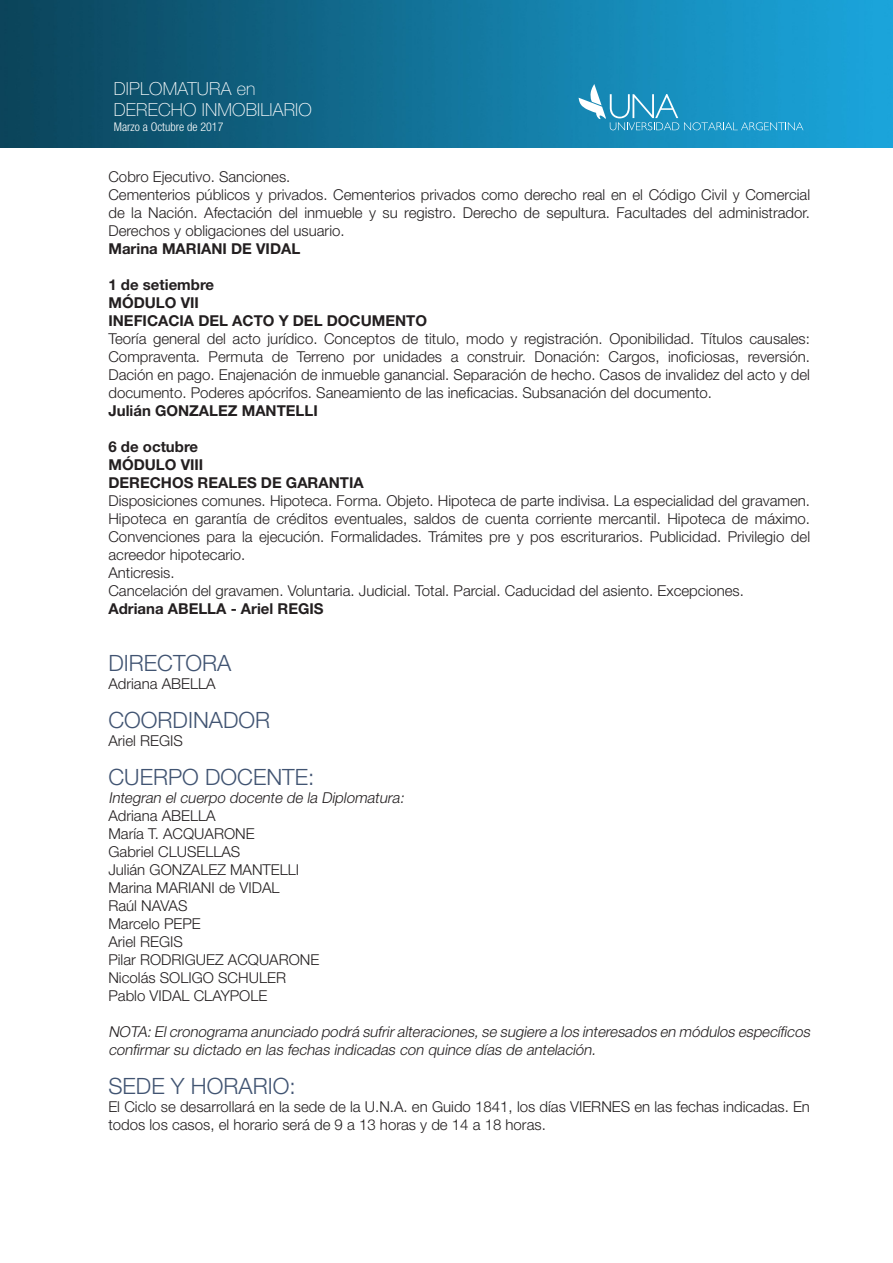
<style>
.page{position:relative;width:893px;height:1263px;background:#fff}
.page>*{position:absolute;margin:0;border:0;box-sizing:border-box;transform-origin:0 0}
.t1{font:300 22.5px "Helvetica Neue";color:#415472}
.t2{font:100 18px/21px "Helvetica Neue";letter-spacing:.01em;color:#fff}
.t3{font:300 15px/18px "Helvetica Neue";color:#231f20;text-align:justify}
.t4{font:italic 300 15px/18px "Helvetica Neue";color:#231f20}
.t5{font:700 15px "Helvetica Neue";color:#231f20}
.t6{font:300 condensed 12px "Helvetica Neue";color:#fff}
</style>
<div class="page">
<img style="left:0;top:0;width:893px;height:147px">
<svg style="left:579px;top:84px;width:224px;height:46px;background:#2c9cc7"></svg>
<p class="t2" style="left:114px;top:78px;width:200px">DIPLOMATURA en<br>DERECHO INMOBILIARIO</p>
<p class="t6" style="left:114px;top:120px;width:111px">Marzo a Octubre de 2017</p>
<p class="t3" style="left:108px;top:167px;width:184px">Cobro Ejecutivo. Sanciones.</p>
<p class="t3" style="left:108px;top:185px;width:703px">Cementerios públicos y privados. Cementerios privados como derecho real en el Código Civil y Comercial de la Nación. Afectación del inmueble y su registro. Derecho de sepultura. Facultades del administrador.<br>Derechos y obligaciones del usuario.</p>
<p class="t5" style="left:108px;top:239px;width:193px">Marina MARIANI DE VIDAL</p>
<p class="t5" style="left:108px;top:275px;width:107px">1 de setiembre</p>
<p class="t5" style="left:108px;top:293px;width:92px">MÓDULO VII</p>
<p class="t5" style="left:108px;top:311px;width:320px">INEFICACIA DEL ACTO Y DEL DOCUMENTO</p>
<p class="t3" style="left:108px;top:329px;width:703px">Teoría general del acto jurídico. Conceptos de titulo, modo y registración. Oponibilidad. Títulos causales:<br>Compraventa. Permuta de Terreno por unidades a construir. Donación: Cargos, inoficiosas, reversión.<br>Dación en pago. Enajenación de inmueble ganancial. Separación de hecho. Casos de invalidez del acto y del documento. Poderes apócrifos. Saneamiento de las ineficacias. Subsanación del documento.</p>
<p class="t5" style="left:108px;top:401px;width:211px">Julián GONZALEZ MANTELLI</p>
<p class="t5" style="left:108px;top:437px;width:91px">6 de octubre</p>
<p class="t5" style="left:108px;top:455px;width:96px">MÓDULO VIII</p>
<p class="t5" style="left:108px;top:473px;width:257px">DERECHOS REALES DE GARANTIA</p>
<p class="t3" style="left:108px;top:491px;width:703px">Disposiciones comunes. Hipoteca. Forma. Objeto. Hipoteca de parte indivisa. La especialidad del gravamen.<br>Hipoteca en garantía de créditos eventuales, saldos de cuenta corriente mercantil. Hipoteca de máximo.<br>Convenciones para la ejecución. Formalidades. Trámites pre y pos escriturarios. Publicidad. Privilegio del acreedor hipotecario.</p>
<p class="t3" style="left:108px;top:563px;width:68px">Anticresis.</p>
<p class="t3" style="left:108px;top:581px;width:637px">Cancelación del gravamen. Voluntaria. Judicial. Total. Parcial. Caducidad del asiento. Excepciones.</p>
<p class="t5" style="left:108px;top:599px;width:217px">Adriana ABELLA - Ariel REGIS</p>
<p class="t1" style="left:108px;top:649px;width:124px">DIRECTORA</p>
<p class="t3" style="left:108px;top:674px;width:109px">Adriana ABELLA</p>
<p class="t1" style="left:108px;top:706px;width:163px">COORDINADOR</p>
<p class="t3" style="left:108px;top:731px;width:76px">Ariel REGIS</p>
<p class="t1" style="left:108px;top:763px;width:207px">CUERPO DOCENTE:</p>
<p class="t4" style="left:108px;top:788px;width:300px">Integran el cuerpo docente de la Diplomatura:</p>
<p class="t3" style="left:108px;top:806px;width:109px">Adriana ABELLA</p>
<p class="t3" style="left:108px;top:824px;width:148px">María T. ACQUARONE</p>
<p class="t3" style="left:108px;top:842px;width:133px">Gabriel CLUSELLAS</p>
<p class="t3" style="left:108px;top:860px;width:192px">Julián GONZALEZ MANTELLI</p>
<p class="t3" style="left:108px;top:878px;width:173px">Marina MARIANI de VIDAL</p>
<p class="t3" style="left:108px;top:896px;width:81px">Raúl NAVAS</p>
<p class="t3" style="left:108px;top:914px;width:94px">Marcelo PEPE</p>
<p class="t3" style="left:108px;top:932px;width:76px">Ariel REGIS</p>
<p class="t3" style="left:108px;top:950px;width:212px">Pilar RODRIGUEZ ACQUARONE</p>
<p class="t3" style="left:108px;top:968px;width:179px">Nicolás SOLIGO SCHULER</p>
<p class="t3" style="left:108px;top:986px;width:160px">Pablo VIDAL CLAYPOLE</p>
<p class="t4" style="left:108px;top:1022px;width:706px">NOTA:Elcronograma anunciado podrá sufriralteraciones,se sugiere a los interesados en módulos específicos confirmar su dictado en las fechas indicadas con quince días de antelación.</p>
<p class="t1" style="left:108px;top:1072px;width:189px">SEDE Y HORARIO:</p>
<p class="t3" style="left:108px;top:1097px;width:703px">El Ciclo se desarrollará en la sede de la U.N.A. en Guido 1841, los días VIERNES en las fechas indicadas. En todos los casos, el horario será de 9 a 13 horas y de 14 a 18 horas.</p>
</div>
